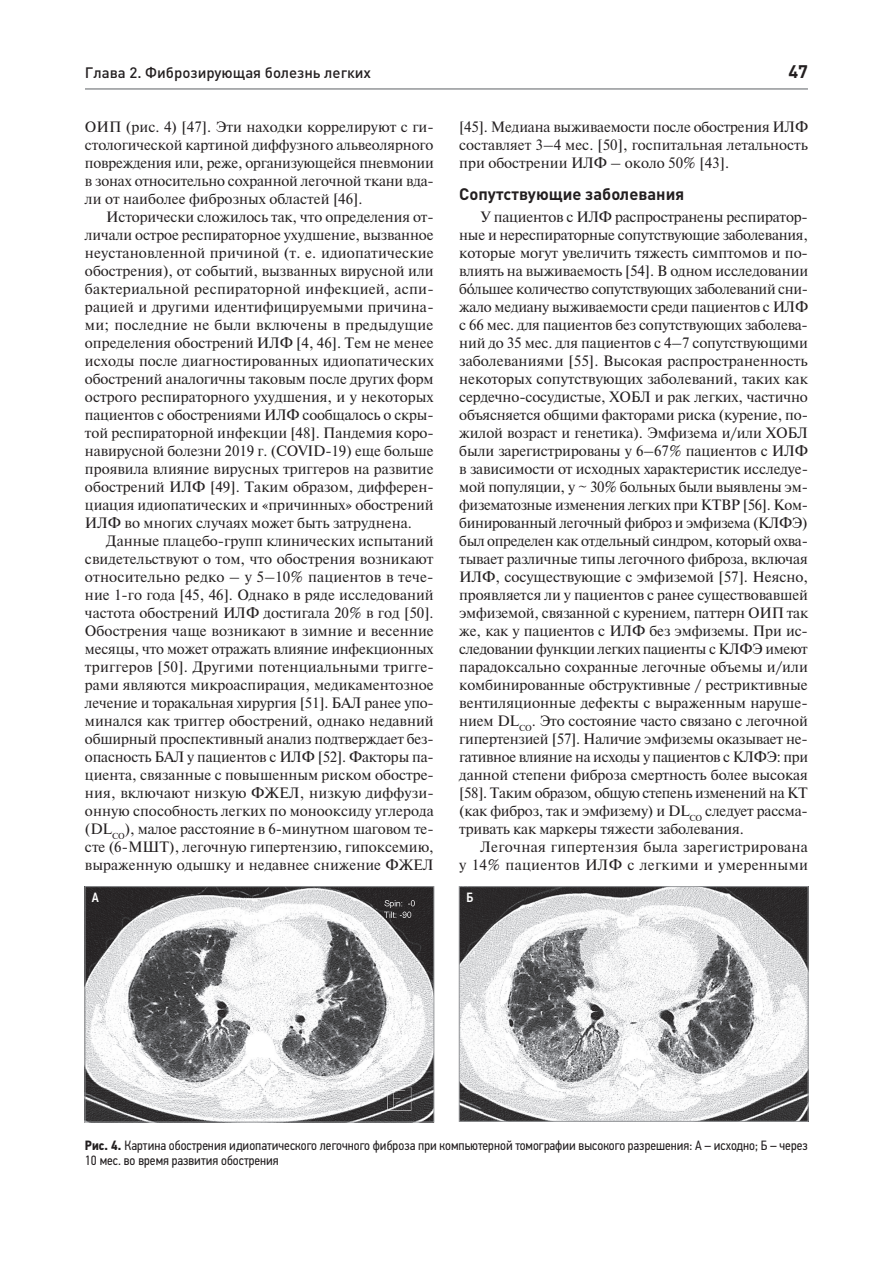
<style>
.page{position:relative;width:893px;height:1263px;background:#fff}
.page>*{position:absolute;margin:0;border:0;box-sizing:border-box;transform-origin:0 0}
.t1{font:700 18px "DIN Pro";color:#231f20}
.t2{font:700 16.5px "DIN Pro";color:#231f20}
.t3{font:15px/18px "Newton";color:#231f20;text-align:justify}
.t4{font:500 15px "DIN Pro";color:#231f20}
.t5{font:13.5px/15px "PF Din Text Cond Pro";color:#231f20}
.t6{font:500 13.5px "PF Din Text Cond Pro";color:#fff}
.s1{font-weight:700}
</style>
<div class="page">
<hr style="left:86px;top:88px;width:721px;height:2px;background:#939598">
<img style="left:87px;top:888px;width:345px;height:232px">
<div style="left:85px;top:886px;width:349px;height:236px;border:1px solid #939598"></div>
<img style="left:461px;top:888px;width:345px;height:232px">
<div style="left:459px;top:886px;width:349px;height:236px;border:1px solid #939598"></div>
<p class="t4" style="left:85px;top:68px;width:288px">Глава 2. Фиброзирующая болезнь легких</p>
<p class="t1" style="left:788px;top:62px;width:21px">47</p>
<p class="t3" style="left:459px;top:119px;width:350px">[45]. Медиана выживаемости после обострения ИЛФ составляет 3–4 мес. [50], госпитальная летальность при обострении ИЛФ – около 50% [43].</p>
<p class="t2" style="left:459px;top:184px;width:227px">Сопутствующие заболевания</p>
<p class="t3" style="left:459px;top:209px;width:350px;text-indent:21px">У пациентов с ИЛФ распространены респиратор&shy;ные и нереспираторные сопутствующие заболевания, которые могут увеличить тяжесть симптомов и по&shy;влиять на выживаемость [54]. В одном исследовании бóльшее количество сопутствующих заболеваний сни&shy;жало медиану выживаемости среди пациентов с ИЛФ с 66 мес. для пациентов без сопутствующих заболева&shy;ний до 35 мес. для пациентов с 4–7 сопутствующими заболеваниями [55]. Высокая распространенность некоторых сопутствующих заболеваний, таких как сердечно-сосудистые, ХОБЛ и рак легких, частично объясняется общими факторами риска (курение, по&shy;жилой возраст и генетика). Эмфизема и/или ХОБЛ были зарегистрированы у 6–67% пациентов с ИЛФ в зависимости от исходных характеристик исследуе&shy;мой популяции, у ~ 30% больных были выявлены эм&shy;физематозные изменения легких при КТВР [56]. Ком&shy;бинированный легочный фиброз и эмфизема (КЛФЭ) был определен как отдельный синдром, который охва&shy;тывает различные типы легочного фиброза, включая ИЛФ, сосуществующие с эмфиземой [57]. Неясно, проявляется ли у пациентов с ранее существовавшей эмфиземой, связанной с курением, паттерн ОИП так же, как у пациентов с ИЛФ без эмфиземы. При ис&shy;следовании функции легких пациенты с КЛФЭ имеют парадоксально сохранные легочные объемы и/или комбинированные обструктивные / рестриктивные вентиляционные дефекты с выраженным наруше&shy;нием DL<sub>CO</sub>. Это состояние часто связано с легочной гипертензией [57]. Наличие эмфиземы оказывает не&shy;гативное влияние на исходы у пациентов с КЛФЭ: при данной степени фиброза смертность более высокая [58]. Таким образом, общую степень изменений на КТ (как фиброз, так и эмфизему) и DL<sub>CO</sub> следует рассма&shy;тривать как маркеры тяжести заболевания.</p>
<p class="t3" style="left:459px;top:839px;width:350px;text-align:right">Легочная гипертензия была зарегистрирована<br>у 14% пациентов ИЛФ с легкими и умеренными</p>
<p class="t3" style="left:85px;top:119px;width:350px">ОИП (рис. 4) [47]. Эти находки коррелируют с ги&shy;стологической картиной диффузного альвеолярного повреждения или, реже, организующейся пневмонии в зонах относительно сохранной легочной ткани вда&shy;ли от наиболее фиброзных областей [46].</p>
<p class="t3" style="left:85px;top:209px;width:350px;text-indent:21px">Исторически сложилось так, что определения от&shy;личали острое респираторное ухудшение, вызванное неустановленной причиной (т. е. идиопатические обострения), от событий, вызванных вирусной или бактериальной респираторной инфекцией, аспи&shy;рацией и другими идентифицируемыми причина&shy;ми; последние не были включены в предыдущие определения обострений ИЛФ [4, 46]. Тем не менее исходы после диагностированных идиопатических обострений аналогичны таковым после других форм острого респираторного ухудшения, и у некоторых пациентов с обострениями ИЛФ сообщалось о скры&shy;той респираторной инфекции [48]. Пандемия коро&shy;навирусной болезни 2019 г. (COVID-19) еще больше проявила влияние вирусных триггеров на развитие обострений ИЛФ [49]. Таким образом, дифферен&shy;циация идиопатических и «причинных» обострений ИЛФ во многих случаях может быть затруднена.</p>
<p class="t3" style="left:85px;top:533px;width:350px;text-indent:21px">Данные плацебо-групп клинических испытаний свидетельствуют о том, что обострения возникают относительно редко – у 5–10% пациентов в тече&shy;ние 1-го года [45, 46]. Однако в ряде исследований частота обострений ИЛФ достигала 20% в год [50].<br>Обострения чаще возникают в зимние и весенние месяцы, что может отражать влияние инфекционных триггеров [50]. Другими потенциальными тригге&shy;рами являются микроаспирация, медикаментозное лечение и торакальная хирургия [51]. БАЛ ранее упо&shy;минался как триггер обострений, однако недавний обширный проспективный анализ подтверждает без&shy;опасность БАЛ у пациентов с ИЛФ [52]. Факторы па&shy;циента, связанные с повышенным риском обостре&shy;ния, включают низкую ФЖЕЛ, низкую диффузи&shy;онную способность легких по монооксиду углерода (DL<sub>CO</sub>), малое расстояние в 6-минутном шаговом те&shy;сте (6-МШТ), легочную гипертензию, гипоксемию, выраженную одышку и недавнее снижение ФЖЕЛ</p>
<p class="t6" style="left:92px;top:890px;width:9px">А</p>
<p class="t6" style="left:466px;top:890px;width:8px">Б</p>
<p class="t5" style="left:85px;top:1138px;width:724px"><span class="s1">Рис. 4.</span> Картина обострения идиопатического легочного фиброза при компьютерной томографии высокого разрешения: А – исходно; Б – через<br>10 мес. во время развития обострения</p>
</div>
